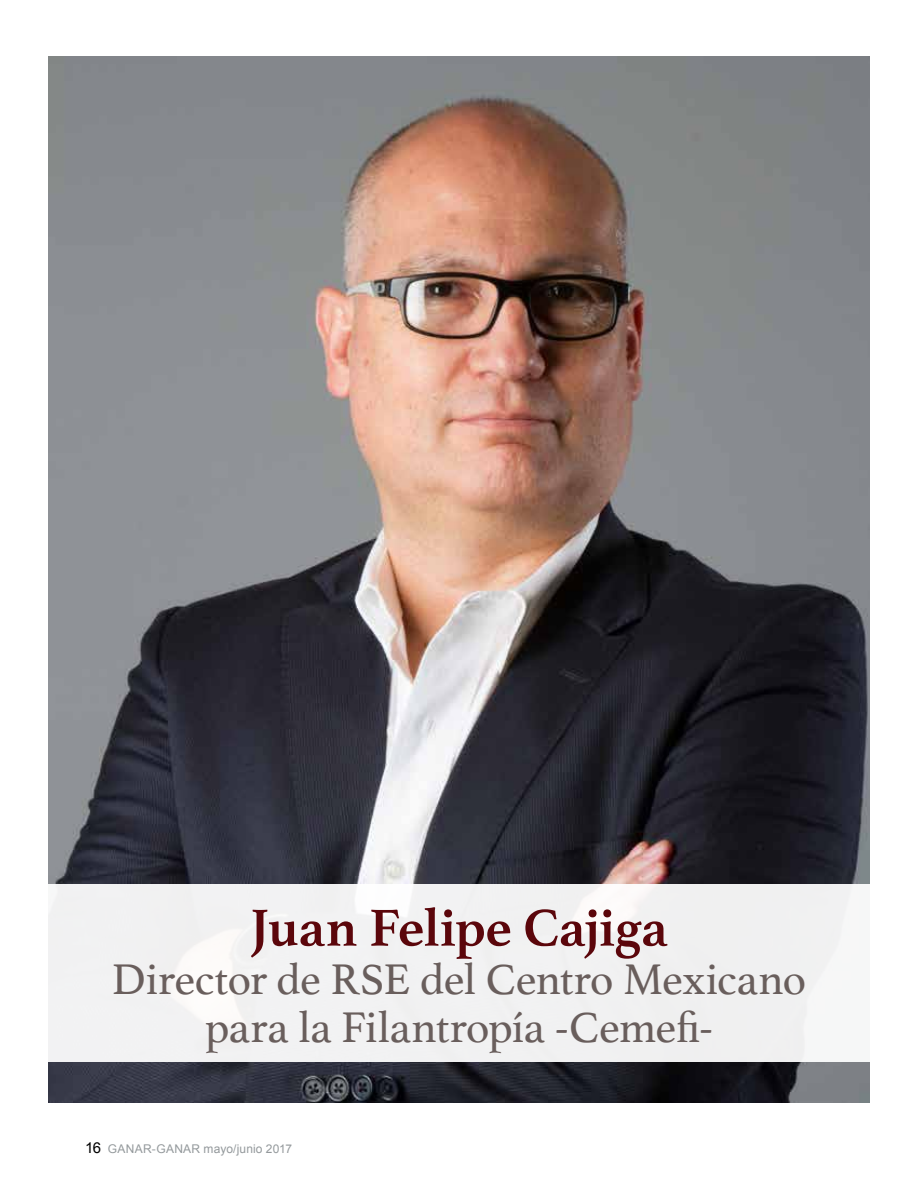
<style>
.page{position:relative;width:918px;height:1188px;background:#fff}
.page>*{position:absolute;margin:0;border:0;box-sizing:border-box;transform-origin:0 0}
.t1{font:700 54.75px "Athelas";letter-spacing:-.02em;color:#5b060b}
.t2{font:45px/48px "Athelas";letter-spacing:-.01em;color:#695e5c;text-align:center}
.t3{font:12px "Arial";letter-spacing:.015em;color:#94999c}
.s1{font-size:15px;color:#000}
</style>
<div class="page">
<img style="left:49px;top:57px;width:820px;height:1046px">
<div style="left:0;top:884px;width:918px;height:178px;background:linear-gradient(to right,#f4f4f4,#f3f3f3)"></div>
<p class="t1" style="left:250px;top:897px;width:419px">Juan Felipe Cajiga</p>
<p class="t2" style="left:112px;top:955px;width:696px">Director de RSE del Centro Mexicano para la Filantropía -Cemefi-</p>
<p class="t3" style="left:85px;top:1142px;width:209px"><span class="s1">16</span> GANAR-GANAR mayo/junio 2017</p>
</div>
